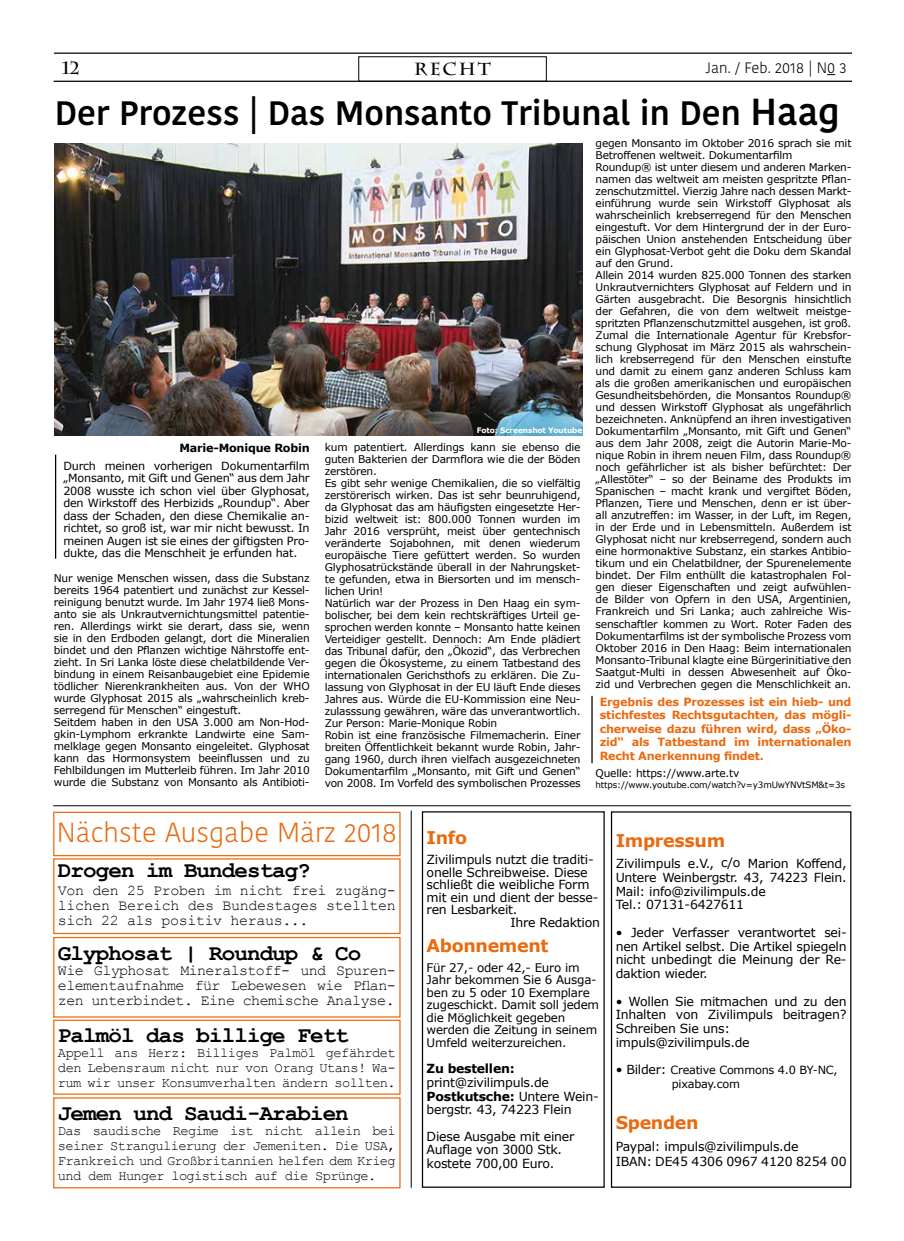
<style>
.page{position:relative;width:904px;height:1241px;background:#fff}
.page>*{position:absolute;margin:0;border:0;box-sizing:border-box;transform-origin:0 0}
.t1{font:600 33.75px "Kohinoor Devanagari";color:#000}
.t2{font:300 27.5px "Kohinoor Devanagari";color:#e96b11}
.t3{font:700 22.5px "Courier New";letter-spacing:-.04em;color:#000}
.t4{font:700 17.5px "Verdana";letter-spacing:-.02em;color:#e96b11}
.t5{font:700 17.5px "Charlemagne Std";letter-spacing:.11em;color:#000}
.t6{font:15px/15px "Courier New";letter-spacing:-.03em;color:#000;text-align:justify}
.t7{font:300 15px "Kohinoor Bangla";color:#000}
.t8{font:13.75px/15px "Courier New";letter-spacing:-.05em;color:#000;text-align:justify}
.t9{font:12.5px/13.8px "Verdana";letter-spacing:-.02em;color:#000}
.t10{font:700 12.5px "Verdana";letter-spacing:-.02em;color:#000}
.t11{font:11.88px/12.5px "Verdana";letter-spacing:-.02em;color:#000}
.t12{font:11.25px/12.5px "Verdana";letter-spacing:-.02em;color:#000;text-align:justify}
.t13{font:700 11.25px/13.5px "Verdana";letter-spacing:-.02em;color:#e96b11;text-align:justify}
.t14{font:700 11.25px "Verdana";letter-spacing:-.02em;color:#000}
.t15{font:10.62px/12px "Verdana";letter-spacing:-.02em;color:#000}
.t16{font:8.75px "Verdana";letter-spacing:-.02em;color:#000}
.t17{font:700 7.5px "Verdana";letter-spacing:-.02em;color:#fff}
.s1{font-size:37.5px}
.s2{font-weight:700}
.s3{font-size:12.5px}
</style>
<div class="page">
<hr style="left:54px;top:53px;width:798px;height:1px;background:#000">
<hr style="left:54px;top:81px;width:798px;height:1px;background:#000">
<div style="left:53px;top:811px;width:347px;height:45px;border:1px solid #e96b11"></div>
<img style="left:55px;top:143px;width:527px;height:292px">
<hr style="left:55px;top:454px;width:1px;height:104px;background:#000">
<div style="left:422px;top:811px;width:182px;height:376px;border:1px solid #000"></div>
<div style="left:611px;top:811px;width:240px;height:376px;border:1px solid #000"></div>
<hr style="left:53px;top:805px;width:797px;height:1px;background:#000">
<hr style="left:411px;top:810px;width:1px;height:377px;background:#000">
<div style="left:53px;top:1019px;width:347px;height:75px;border:1px solid #e96b11"></div>
<div style="left:53px;top:1097px;width:347px;height:91px;border:1px solid #e96b11"></div>
<hr style="left:591px;top:695px;width:1px;height:68px;background:#000">
<div style="left:53px;top:936px;width:347px;height:81px;border:1px solid #e96b11"></div>
<h3 class="t5" style="left:62px;top:58px;width:20px">12</h3>
<h3 class="t5" style="left:414px;top:59px;width:78px">Recht</h3>
<h3 class="t7" style="left:705px;top:57px;width:143px">Jan. / Feb. 2018 | N0 3</h3>
<h1 class="t1" style="left:55px;top:93px;width:786px">Der Prozess | Das Monsanto Tribunal in Den <span class="s1">Haag</span></h1>
<p class="t14" style="left:179px;top:440px;width:132px">Marie-Monique Robin</p>
<p class="t12" style="left:63px;top:459px;width:248px">Durch meinen vorherigen Dokumentarfilm „Monsanto, mit Gift und Genen“ aus dem Jahr 2008 wusste ich schon viel über Glyphosat, den Wirkstoff des Herbizids „Roundup“. Aber dass der Schaden, den diese Chemikalie an&shy;richtet, so groß ist, war mir nicht bewusst. In meinen Augen ist sie eines der giftigsten Pro&shy;dukte, das die Menschheit je erfunden hat.</p>
<p class="t15" style="left:54px;top:571px;width:257px">Nur wenige Menschen wissen, dass die Substanz bereits 1964 patentiert und zunächst zur Kessel&shy;reinigung benutzt wurde. Im Jahr 1974 ließ Mons&shy;anto sie als Unkrautvernichtungsmittel patentie&shy;ren. Allerdings wirkt sie derart, dass sie, wenn sie in den Erdboden gelangt, dort die Mineralien bindet und den Pflanzen wichtige Nährstoffe ent&shy;zieht. In Sri Lanka löste diese chelatbildende Ver&shy;bindung in einem Reisanbaugebiet eine Epidemie tödlicher Nierenkrankheiten aus. Von der WHO wurde Glyphosat 2015 als „wahrscheinlich kreb&shy;serregend für Menschen“ eingestuft.<br>Seitdem haben in den USA 3.000 am Non-Hod&shy;gkin-Lymphom erkrankte Landwirte eine Sam&shy;melklage gegen Monsanto eingeleitet. Glyphosat kann das Hormonsystem beeinflussen und zu Fehlbildungen im Mutterleib führen. Im Jahr 2010 wurde die Substanz von Monsanto als Antibioti-</p>
<p class="t17" style="left:477px;top:425px;width:107px">Foto: Screenshot Youtube</p>
<p class="t15" style="left:325px;top:441px;width:257px">kum patentiert. Allerdings kann sie ebenso die guten Bakterien der Darmflora wie die der Böden zerstören.<br>Es gibt sehr wenige Chemikalien, die so vielfältig zerstörerisch wirken. Das ist sehr beunruhigend, da Glyphosat das am häufigsten eingesetzte Her&shy;bizid weltweit ist: 800.000 Tonnen wurden im Jahr 2016 versprüht, meist über gentechnisch veränderte Sojabohnen, mit denen wiederum europäische Tiere gefüttert werden. So wurden Glyphosatrückstände überall in der Nahrungsket&shy;te gefunden, etwa in Biersorten und im mensch&shy;lichen Urin!<br>Natürlich war der Prozess in Den Haag ein sym&shy;bolischer, bei dem kein rechtskräftiges Urteil ge&shy;sprochen werden konnte – Monsanto hatte keinen Verteidiger gestellt. Dennoch: Am Ende plädiert das Tribunal dafür, den „Ökozid“, das Verbrechen gegen die Ökosysteme, zu einem Tatbestand des internationalen Gerichsthofs zu erklären. Die Zu&shy;lassung von Glyphosat in der EU läuft Ende dieses Jahres aus. Würde die EU-Kommission eine Neu&shy;zulasssung gewähren, wäre das unverantwortlich.<br>Zur Person: Marie-Monique Robin<br>Robin ist eine französische Filmemacherin. Einer breiten Öffentlichkeit bekannt wurde Robin, Jahr&shy;gang 1960, durch ihren vielfach ausgezeichneten Dokumentarfilm „Monsanto, mit Gift und Genen“ von 2008. Im Vorfeld des symbolischen Prozesses</p>
<p class="t15" style="left:595px;top:138px;width:257px">gegen Monsanto im Oktober 2016 sprach sie mit Betroffenen weltweit. Dokumentarfilm<br>Roundup® ist unter diesem und anderen Marken&shy;namen das weltweit am meisten gespritzte Pflan&shy;zenschutzmittel. Vierzig Jahre nach dessen Markt&shy;einführung wurde sein Wirkstoff Glyphosat als wahrscheinlich krebserregend für den Menschen eingestuft. Vor dem Hintergrund der in der Euro&shy;päischen Union anstehenden Entscheidung über ein Glyphosat-Verbot geht die Doku dem Skandal auf den Grund.<br>Allein 2014 wurden 825.000 Tonnen des starken Unkrautvernichters Glyphosat auf Feldern und in Gärten ausgebracht. Die Besorgnis hinsichtlich der Gefahren, die von dem weltweit meistge&shy;spritzten Pflanzenschutzmittel ausgehen, ist groß.<br>Zumal die Internationale Agentur für Krebsfor&shy;schung Glyphosat im März 2015 als wahrschein&shy;lich krebserregend für den Menschen einstufte und damit zu einem ganz anderen Schluss kam als die großen amerikanischen und europäischen Gesundheitsbehörden, die Monsantos Roundup® und dessen Wirkstoff Glyphosat als ungefährlich bezeichneten. Anknüpfend an ihren investigativen Dokumentarfilm „Monsanto, mit Gift und Genen“ aus dem Jahr 2008, zeigt die Autorin Marie-Mo&shy;nique Robin in ihrem neuen Film, dass Roundup® noch gefährlicher ist als bisher befürchtet: Der „Allestöter“ – so der Beiname des Produkts im Spanischen – macht krank und vergiftet Böden, Pflanzen, Tiere und Menschen, denn er ist über&shy;all anzutreffen: im Wasser, in der Luft, im Regen, in der Erde und in Lebensmitteln. Außerdem ist Glyphosat nicht nur krebserregend, sondern auch eine hormonaktive Substanz, ein starkes Antibio&shy;tikum und ein Chelatbildner, der Spurenelemente bindet. Der Film enthüllt die katastrophalen Fol&shy;gen dieser Eigenschaften und zeigt aufwühlen&shy;de Bilder von Opfern in den USA, Argentinien, Frankreich und Sri Lanka; auch zahlreiche Wis&shy;senschaftler kommen zu Wort. Roter Faden des Dokumentarfilms ist der symbolische Prozess vom Oktober 2016 in Den Haag: Beim internationalen Monsanto-Tribunal klagte eine Bürgerinitiative den Saatgut-Multi in dessen Abwesenheit auf Öko&shy;zid und Verbrechen gegen die Menschlichkeit an.</p>
<p class="t13" style="left:599px;top:695px;width:253px">Ergebnis des Prozesses ist ein hieb- und stichfestes Rechtsgutachten, das mögli&shy;cherweise dazu führen wird, dass „Öko&shy;zid“ als Tatbestand im internationalen Recht Anerkennung findet.</p>
<p class="t15" style="left:595px;top:767px;width:145px">Quelle: https://www.arte.tv</p>
<p class="t16" style="left:595px;top:779px;width:251px">https://www.youtube.com/watch?v=y3mUwYNVtSM&amp;t=3s</p>
<h2 class="t2" style="left:57px;top:816px;width:341px">Nächste Ausgabe März 2018</h2>
<h3 class="t3" style="left:58px;top:856px;width:254px">Drogen im Bundestag?</h3>
<h3 class="t6" style="left:58px;top:882px;width:339px">Von den 25 Proben im nicht frei zugäng&shy;lichen Bereich des Bundestages stellten sich 22 als positiv heraus...</h3>
<h3 class="t3" style="left:58px;top:938px;width:305px">Glyphosat | Roundup &amp; Co</h3>
<h3 class="t6" style="left:58px;top:961px;width:339px">Wie Glyphosat Mineralstoff- und Spuren&shy;elementaufnahme für Lebewesen wie Pflan&shy;zen unterbindet. Eine chemische Analyse.</h3>
<h3 class="t3" style="left:58px;top:1021px;width:292px">Palmöl das billige Fett</h3>
<p class="t8" style="left:58px;top:1044px;width:339px">Appell ans Herz: Billiges Palmöl gefährdet den Lebensraum nicht nur von Orang Utans! Wa&shy;rum wir unser Konsumverhalten ändern sollten.</p>
<h3 class="t3" style="left:58px;top:1098px;width:292px">Jemen und Saudi-Arabien</h3>
<p class="t8" style="left:58px;top:1122px;width:339px">Das saudische Regime ist nicht allein bei seiner Strangulierung der Jemeniten. Die USA, Frankreich und Großbritannien helfen dem Krieg und dem Hunger logistisch auf die Sprünge.</p>
<h3 class="t4" style="left:426px;top:826px;width:42px">Info</h3>
<p class="t9" style="left:426px;top:852px;width:169px">Zivilimpuls nutzt die traditi-</p>
<p class="t9" style="left:426px;top:865px;width:162px">onelle Schreibweise. Diese</p>
<p class="t9" style="left:426px;top:877px;width:164px">schließt die weibliche Form</p>
<p class="t9" style="left:426px;top:890px;width:173px">mit ein und dient der besse-</p>
<p class="t9" style="left:426px;top:902px;width:92px">ren Lesbarkeit.</p>
<p class="t9" style="left:510px;top:915px;width:91px">Ihre Redaktion</p>
<h3 class="t4" style="left:426px;top:933px;width:123px">Abonnement</h3>
<p class="t11" style="left:426px;top:961px;width:174px">Für 27,- oder 42,- Euro im<br>Jahr bekommen Sie 6 Ausga&shy;ben zu 5 oder 10 Exemplare zugeschickt. Damit soll jedem die Möglichkeit gegeben werden die Zeitung in seinem<br>Umfeld weiterzureichen.</p>
<p class="t10" style="left:426px;top:1060px;width:90px">Zu bestellen:</p>
<p class="t9" style="left:426px;top:1075px;width:174px">print@zivilimpuls.de<br><span class="s2">Postkutsche:</span> Untere Wein&shy;bergstr. 43, 74223 Flein</p>
<p class="t9" style="left:426px;top:1129px;width:149px">Diese Ausgabe mit einer<br>Auflage von 3000 Stk. kostete 700,00 Euro.</p>
<h3 class="t4" style="left:615px;top:828px;width:111px">Impressum</h3>
<p class="t9" style="left:615px;top:856px;width:232px">Zivilimpuls e.V., c/o Marion Koffend,<br>Untere Weinbergstr. 43, 74223 Flein.<br>Mail: info@zivilimpuls.de<br>Tel.: 07131-6427611</p>
<p class="t9" style="left:615px;top:925px;width:232px;text-align:justify">• Jeder Verfasser verantwortet sei&shy;nen Artikel selbst. Die Artikel spiegeln nicht unbedingt die Meinung der Re&shy;daktion wieder.</p>
<p class="t9" style="left:615px;top:994px;width:232px">• Wollen Sie mitmachen und zu den<br>Inhalten von Zivilimpuls beitragen?<br>Schreiben Sie uns: impuls@zivilimpuls.de</p>
<p class="t12" style="left:671px;top:1063px;width:167px;line-height:13.8px;text-indent:-56px"><span class="s3">• Bilder:</span> Creative Commons 4.0 BY-NC, pixabay.com</p>
<h3 class="t4" style="left:615px;top:1111px;width:84px">Spenden</h3>
<p class="t9" style="left:615px;top:1138px;width:232px;line-height:15px">Paypal: impuls@zivilimpuls.de<br>IBAN: DE45 4306 0967 4120 8254 00</p>
</div>
